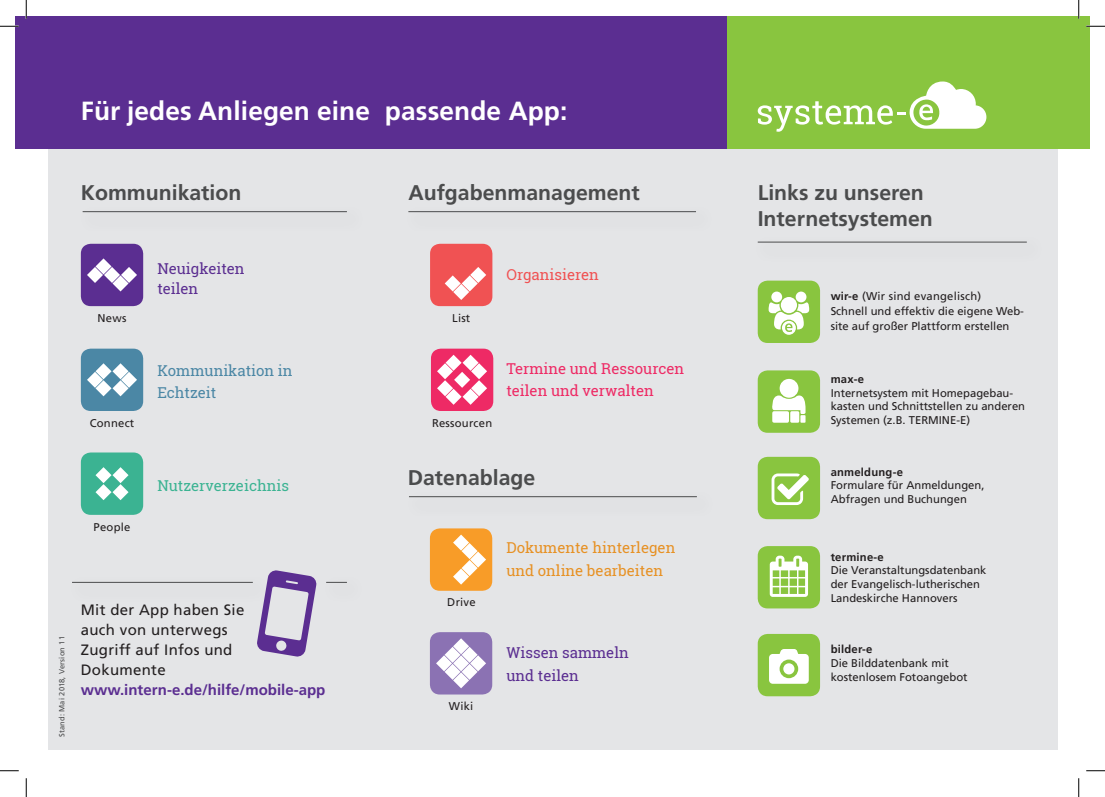
<style>
.page{position:relative;width:1105px;height:797px;background:#fff}
.page>*{position:absolute;margin:0;border:0;box-sizing:border-box;transform-origin:0 0}
.t1{font:700 26.25px "Frutiger LT Com";letter-spacing:.005em;color:#fff}
.t2{font:700 21.25px/26.2px "Frutiger LT Com";color:#4b4c4d}
.t3{font:15px/20px "Frutiger LT Com";letter-spacing:.02em;color:#231f20}
.t4{font:15px/20px "Roboto Slab";color:#5b2e91}
.t5{font:15px/22.5px "Roboto Slab";color:#e79124}
.t6{font:15px/22.5px "Roboto Slab";color:#ee2a65}
.t7{font:700 15px "Frutiger LT Com";color:#5b2e91}
.t8{font:15px/22.5px "Roboto Slab";color:#4b87a5}
.t9{font:15px "Roboto Slab";color:#3bb392}
.t10{font:15px "Roboto Slab";color:#f05253}
.t11{font:11.25px/13.8px "Frutiger LT Com";color:#231f20}
.t12{font:700 11.25px "Frutiger LT Com";letter-spacing:.02em;color:#231f20}
.t13{font:11.25px "Frutiger LT Com";letter-spacing:.02em;color:#231f20}
.t14{font:7.5px "Frutiger LT Com";letter-spacing:.02em;color:#4b4c4d}
.s1{font-weight:700}
</style>
<div class="page">
<div style="left:48px;top:16px;width:1009px;height:733px;background:#e4e5e7"></div>
<div style="left:718px;top:16px;width:371px;height:132px;background:#89c53f"></div>
<div style="left:16px;top:16px;width:711px;height:132px;background:#5b2e91"></div>
<svg style="left:758px;top:81px;width:228px;height:51px"></svg>
<div style="left:81px;top:244px;width:62px;height:62px;background:#5b2e91;border-radius:10px"></div>
<svg style="left:87px;top:258px;width:50px;height:33px"></svg>
<div style="left:81px;top:348px;width:62px;height:63px;background:#4b87a5;border-radius:10px"></div>
<svg style="left:87px;top:363px;width:50px;height:33px"></svg>
<div style="left:81px;top:452px;width:62px;height:63px;background:#3bb392;border-radius:10px"></div>
<svg style="left:95px;top:467px;width:34px;height:33px"></svg>
<div style="left:430px;top:528px;width:62px;height:62px;background:#f89c28;border-radius:10px"></div>
<svg style="left:453px;top:534px;width:33px;height:50px"></svg>
<div style="left:758px;top:634px;width:62px;height:62px;background:#89c53f;border-radius:10px"></div>
<svg style="left:769px;top:649px;width:40px;height:34px"></svg>
<svg style="left:779px;top:659px;width:19px;height:19px"></svg>
<div style="left:783px;top:663px;width:11px;height:11px;background:#fff;border-radius:50%"></div>
<div style="left:758px;top:370px;width:62px;height:63px;background:#89c53f;border-radius:10px"></div>
<div style="left:800px;top:415px;width:5px;height:8px;background:#fff"></div>
<svg style="left:772px;top:395px;width:33px;height:19px"></svg>
<div style="left:780px;top:379px;width:18px;height:19px;background:#fff;border-radius:50%"></div>
<div style="left:772px;top:411px;width:17px;height:12px;background:#fff;border-radius:2px"></div>
<div style="left:790px;top:411px;width:9px;height:12px;background:#fff;border-radius:2px"></div>
<div style="left:758px;top:280px;width:62px;height:63px;background:#89c53f;border-radius:10px"></div>
<svg style="left:768px;top:291px;width:41px;height:44px"></svg>
<div style="left:758px;top:546px;width:62px;height:62px;background:#89c53f;border-radius:10px"></div>
<svg style="left:770px;top:555px;width:38px;height:42px"></svg>
<div style="left:758px;top:457px;width:62px;height:62px;background:#89c53f;border-radius:10px"></div>
<svg style="left:771px;top:473px;width:38px;height:32px"></svg>
<div style="left:431px;top:348px;width:62px;height:63px;background:#ee2a65;border-radius:10px"></div>
<svg style="left:437px;top:355px;width:50px;height:50px"></svg>
<div style="left:430px;top:244px;width:62px;height:62px;background:#f05253;border-radius:10px"></div>
<svg style="left:445px;top:267px;width:41px;height:33px"></svg>
<hr style="left:409px;top:496px;width:288px;height:1px;background:#4b4c4d">
<hr style="left:408px;top:211px;width:288px;height:1px;background:#4b4c4d">
<hr style="left:758px;top:242px;width:269px;height:1px;background:#4b4c4d">
<hr style="left:72px;top:582px;width:181px;height:1px;background:#4b4c4d">
<hr style="left:83px;top:211px;width:264px;height:1px;background:#4b4c4d">
<svg style="left:257px;top:570px;width:60px;height:87px"></svg>
<div style="left:430px;top:632px;width:62px;height:62px;background:#8b72b3;border-radius:10px"></div>
<svg style="left:436px;top:638px;width:50px;height:50px"></svg>
<img style="left:326px;top:581px;width:21px;height:1px">
<svg style="left:326px;top:582px;width:21px;height:1px"></svg>
<svg style="left:0;top:25px;width:19px;height:2px"></svg>
<svg style="left:1086px;top:25px;width:19px;height:2px"></svg>
<svg style="left:0;top:770px;width:19px;height:1px"></svg>
<svg style="left:1086px;top:770px;width:19px;height:1px"></svg>
<svg style="left:25px;top:0;width:2px;height:19px"></svg>
<svg style="left:25px;top:778px;width:2px;height:19px"></svg>
<svg style="left:1078px;top:0;width:1px;height:19px"></svg>
<svg style="left:1078px;top:778px;width:1px;height:19px"></svg>
<h1 class="t1" style="left:81px;top:96px;width:488px">Für jedes Anliegen eine passende App:</h1>
<h2 class="t2" style="left:81px;top:179px;width:162px">Kommunikation</h2>
<p class="t11" style="left:98px;top:311px;width:30px">News</p>
<p class="t13" style="left:90px;top:416px;width:46px">Connect</p>
<p class="t11" style="left:94px;top:520px;width:38px">People</p>
<h3 class="t4" style="left:157px;top:258px;width:89px">Neuigkeiten teilen</h3>
<h3 class="t8" style="left:157px;top:359px;width:137px">Kommunikation in<br>Echtzeit</h3>
<h3 class="t9" style="left:157px;top:475px;width:133px">Nutzerverzeichnis</h3>
<p class="t14" style="left:58px;top:737px;width:102px;rotate:-90deg">Stand: Mai 2018, Version 11</p>
<h3 class="t3" style="left:81px;top:600px;width:165px">Mit der App haben Sie auch von unterwegs<br>Zugriff auf Infos und<br>Dokumente</h3>
<h3 class="t7" style="left:81px;top:681px;width:246px">www.intern-e.de/hilfe/mobile-app</h3>
<h2 class="t2" style="left:408px;top:179px;width:233px">Aufgabenmanagement</h2>
<h2 class="t2" style="left:758px;top:179px;width:177px">Links zu unseren<br>Internetsystemen</h2>
<p class="t11" style="left:452px;top:311px;width:20px">List</p>
<h3 class="t10" style="left:506px;top:264px;width:94px">Organisieren</h3>
<p class="t13" style="left:432px;top:416px;width:62px">Ressourcen</p>
<h3 class="t6" style="left:506px;top:357px;width:179px">Termine und Ressourcen teilen und verwalten</h3>
<h2 class="t2" style="left:408px;top:464px;width:129px">Datenablage</h2>
<p class="t11" style="left:447px;top:595px;width:30px">Drive</p>
<p class="t11" style="left:449px;top:699px;width:26px">Wiki</p>
<h3 class="t5" style="left:506px;top:536px;width:170px">Dokumente hinterlegen und online bearbeiten</h3>
<h3 class="t4" style="left:506px;top:641px;width:124px;line-height:22.5px">Wissen sammeln und teilen</h3>
<p class="t11" style="left:831px;top:289px;width:195px;line-height:15px"><span class="s1">wir-e</span> (Wir sind evangelisch)<br>Schnell und effektiv die eigene Web&shy;site auf großer Plattform erstellen</p>
<p class="t12" style="left:831px;top:372px;width:35px">max-e</p>
<p class="t11" style="left:831px;top:386px;width:196px">Internetsystem mit Homepagebau&shy;kasten und Schnittstellen zu anderen<br>Systemen (z.B. TERMINE-E)</p>
<p class="t12" style="left:831px;top:465px;width:74px">anmeldung-e</p>
<p class="t11" style="left:831px;top:478px;width:155px">Formulare für Anmeldungen,<br>Abfragen und Buchungen</p>
<p class="t12" style="left:831px;top:550px;width:55px">termine-e</p>
<p class="t11" style="left:831px;top:563px;width:157px">Die Veranstaltungsdatenbank der Evangelisch-lutherischen<br>Landeskirche Hannovers</p>
<p class="t12" style="left:831px;top:642px;width:43px">bilder-e</p>
<p class="t11" style="left:831px;top:656px;width:138px">Die Bilddatenbank mit kostenlosem Fotoangebot</p>
</div>
